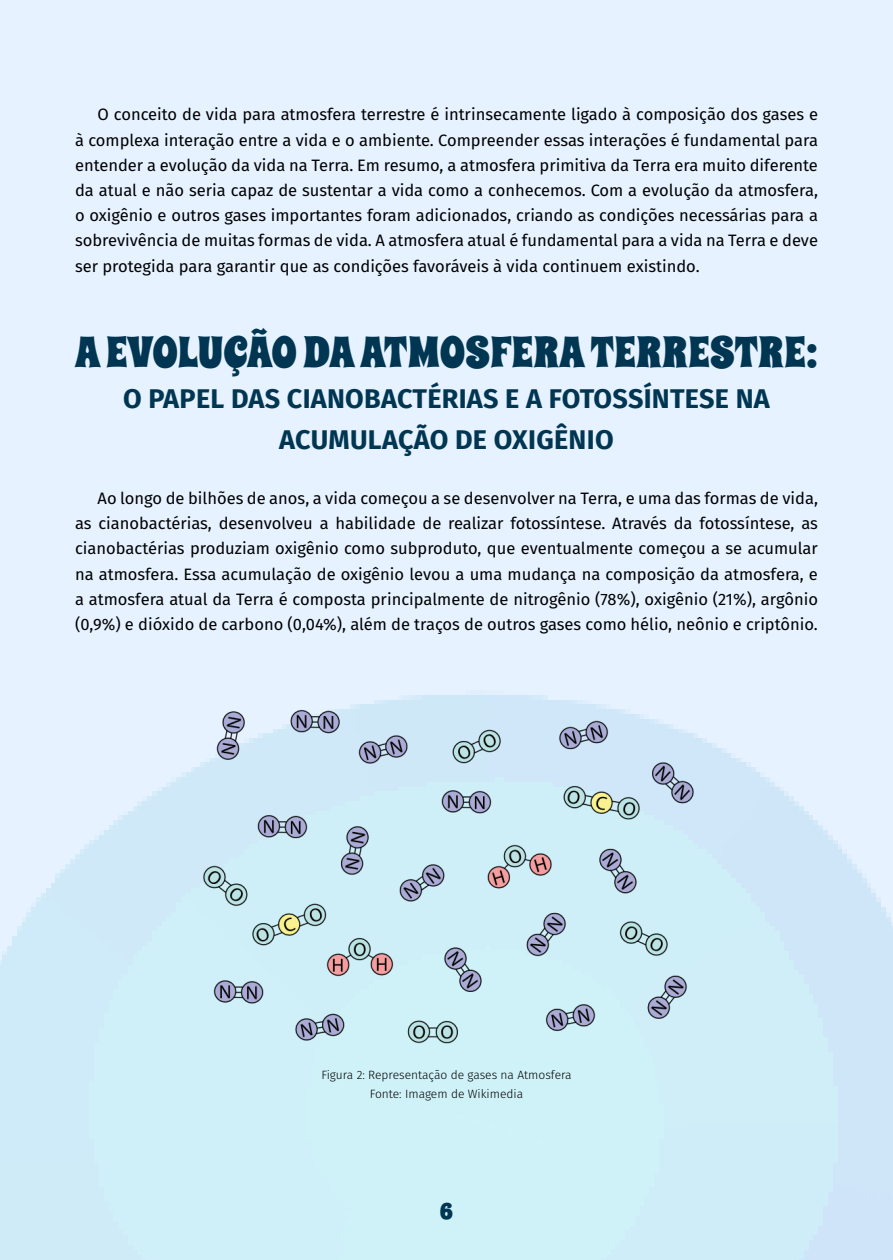
<style>
.page{position:relative;width:893px;height:1260px;background:#fff}
.page>*{position:absolute;margin:0;border:0;box-sizing:border-box;transform-origin:0 0}
.t1{font:43.5px "Spicy Rice";color:#003652}
.t2{font:700 27px/41px "Fira Sans";letter-spacing:.01em;color:#003652;text-align:center}
.t3{font:22.5px "Spicy Rice";color:#003652}
.t4{font:16.5px/25.2px "Fira Sans";color:#000;text-align:justify}
.t5{font:300 12px/19.5px "Fira Sans";color:#000;text-align:center}
</style>
<div class="page">
<div style="left:0;top:0;width:892px;height:1260px;background:linear-gradient(to bottom,#eef3ff,#cfedf8)"></div>
<img style="left:176px;top:687px;width:540px;height:369px">
<p class="t4" style="left:75px;top:102px;width:744px;text-indent:23px">O conceito de vida para atmosfera terrestre é intrinsecamente ligado à composição dos gases e à complexa interação entre a vida e o ambiente. Compreender essas interações é fundamental para entender a evolução da vida na Terra. Em resumo, a atmosfera primitiva da Terra era muito diferente da atual e não seria capaz de sustentar a vida como a conhecemos. Com a evolução da atmosfera, o oxigênio e outros gases importantes foram adicionados, criando as condições necessárias para a sobrevivência de muitas formas de vida. A atmosfera atual é fundamental para a vida na Terra e deve ser protegida para garantir que as condições favoráveis à vida continuem existindo.</p>
<h1 class="t1" style="left:75px;top:323px;width:744px">A EVOLUÇÃO DA ATMOSFERA TERRESTRE:</h1>
<h2 class="t2" style="left:123px;top:376px;width:648px">O PAPEL DAS CIANOBACTÉRIAS E A FOTOSSÍNTESE NA<br>ACUMULAÇÃO DE OXIGÊNIO</h2>
<p class="t4" style="left:75px;top:485px;width:744px;text-indent:23px">Ao longo de bilhões de anos, a vida começou a se desenvolver na Terra, e uma das formas de vida, as cianobactérias, desenvolveu a habilidade de realizar fotossíntese. Através da fotossíntese, as cianobactérias produziam oxigênio como subproduto, que eventualmente começou a se acumular na atmosfera. Essa acumulação de oxigênio levou a uma mudança na composição da atmosfera, e a atmosfera atual da Terra é composta principalmente de nitrogênio (78%), oxigênio (21%), argônio (0,9%) e dióxido de carbono (0,04%), além de traços de outros gases como hélio, neônio e criptônio.</p>
<p class="t5" style="left:321px;top:1065px;width:252px">Figura 2: Representação de gases na Atmosfera<br>Fonte: Imagem de Wikimedia</p>
<h3 class="t3" style="left:440px;top:1196px;width:15px">6</h3>
</div>
